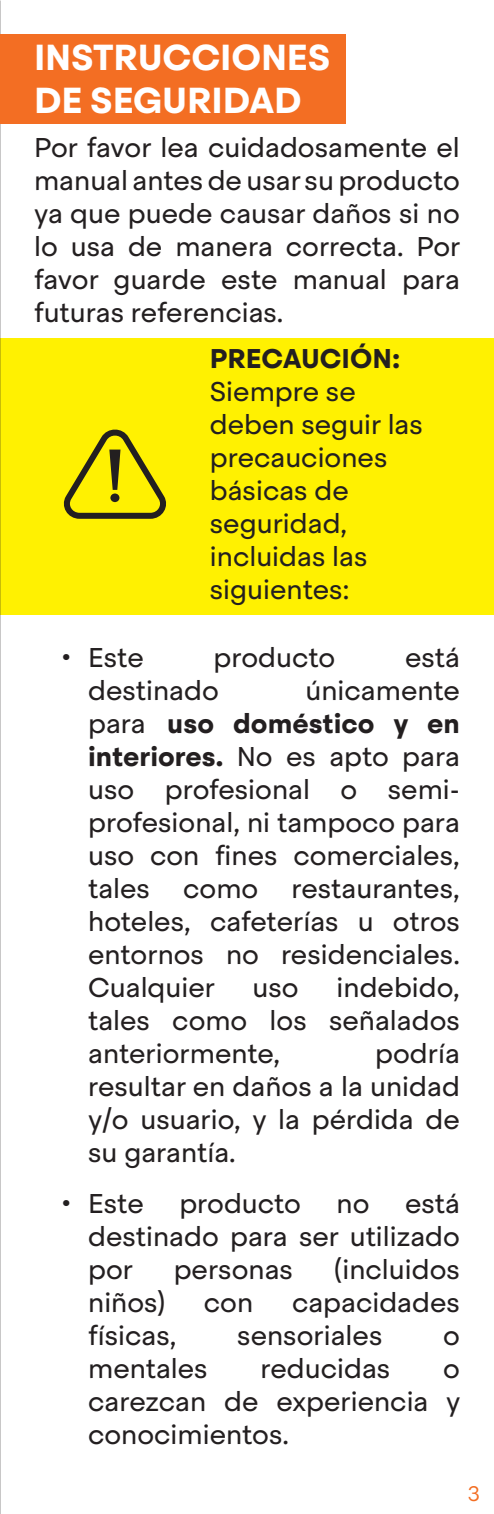
<style>
.page{position:relative;width:494px;height:1514px;background:#fff}
.page>*{position:absolute;margin:0;border:0;box-sizing:border-box;transform-origin:0 0}
.t1{font:700 36px/43.2px "Steradian";letter-spacing:-.005em;color:#fff}
.t2{font:27px/33px "Steradian";color:#231f20;text-align:justify}
.t3{font:700 27px "Steradian";color:#231f20}
.t4{font:300 21px "Steradian";color:#f36e23}
.s1{font-weight:700}
</style>
<div class="page">
<div style="left:0;top:338px;width:493px;height:276px;background:#fff101"></div>
<svg style="left:64px;top:430px;width:102px;height:89px"></svg>
<div style="left:110px;top:493px;width:9px;height:9px;background:#231f20;border-radius:50%"></div>
<div style="left:0;top:34px;width:345px;height:89px;background:#f36e23"></div>
<h1 class="t1" style="left:34px;top:36px;width:297px">INSTRUCCIONES<br>DE SEGURIDAD</h1>
<p class="t2" style="left:34px;top:131px;width:427px">Por favor lea cuidadosamente el manual antes de usar su producto ya que puede causar daños si no lo usa de manera correcta. Por favor guarde este manual para futuras referencias.</p>
<p class="t3" style="left:210px;top:342px;width:192px">PRECAUCIÓN:</p>
<p class="t2" style="left:210px;top:375px;width:214px;text-align:left">Siempre se deben seguir las precauciones básicas de seguridad, incluidas las siguientes:</p>
<p class="t2" style="left:61px;top:641px;width:84px">• Este</p>
<p class="t2" style="left:213px;top:641px;width:123px">producto</p>
<p class="t2" style="left:404px;top:641px;width:56px">está</p>
<p class="t2" style="left:88px;top:674px;width:132px">destinado</p>
<p class="t2" style="left:88px;top:674px;width:373px;text-indent:217px">únicamente para <span class="s1">uso doméstico y en interiores.</span> No es apto para uso profesional o semi&shy;profesional, ni tampoco para uso con fines comerciales, tales como restaurantes, hoteles, cafeterías u otros entornos no residenciales.<br>Cualquier</p>
<p class="t2" style="left:88px;top:971px;width:373px;text-indent:248px">indebido, tales como los señalados anteriormente,</p>
<p class="t2" style="left:252px;top:971px;width:48px">uso</p>
<p class="t2" style="left:88px;top:1037px;width:373px;text-indent:287px">podría resultar en daños a la unidad y/o usuario, y la pérdida de su garantía.</p>
<p class="t2" style="left:61px;top:1187px;width:84px">• Este</p>
<p class="t2" style="left:179px;top:1187px;width:123px">producto</p>
<p class="t2" style="left:336px;top:1187px;width:34px">no</p>
<p class="t2" style="left:88px;top:1187px;width:373px;text-indent:316px">está destinado para ser utilizado por</p>
<p class="t2" style="left:173px;top:1253px;width:121px">personas</p>
<p class="t2" style="left:334px;top:1253px;width:127px">(incluidos</p>
<p class="t2" style="left:88px;top:1286px;width:78px">niños)</p>
<p class="t2" style="left:204px;top:1286px;width:51px">con</p>
<p class="t2" style="left:292px;top:1286px;width:169px">capacidades</p>
<p class="t2" style="left:88px;top:1319px;width:90px">físicas,</p>
<p class="t2" style="left:237px;top:1319px;width:146px">sensoriales</p>
<p class="t2" style="left:442px;top:1319px;width:18px">o</p>
<p class="t2" style="left:88px;top:1352px;width:121px">mentales</p>
<p class="t2" style="left:260px;top:1352px;width:131px">reducidas</p>
<p class="t2" style="left:88px;top:1352px;width:373px;text-indent:354px">o carezcan de experiencia y conocimientos.</p>
<p class="t4" style="left:467px;top:1481px;width:14px">3</p>
</div>
